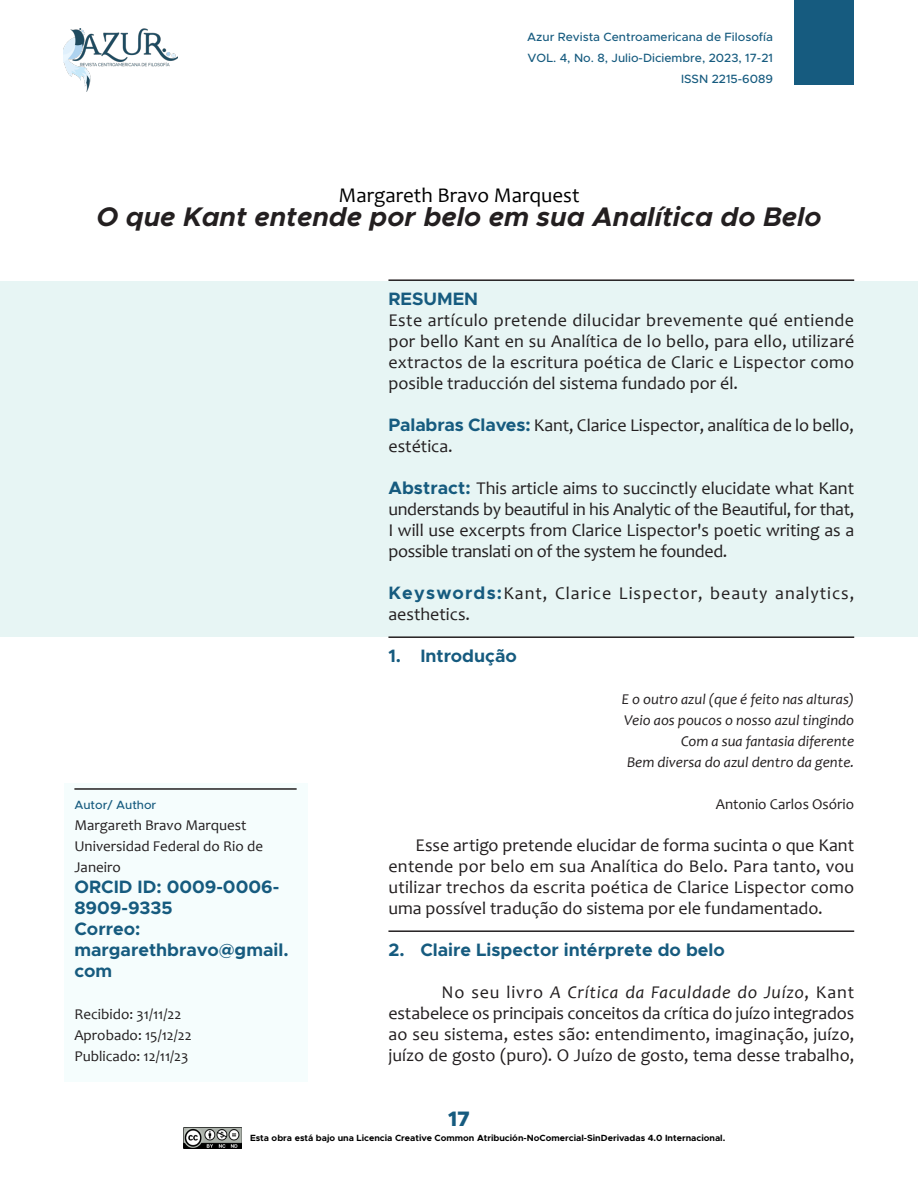
<style>
.page{position:relative;width:918px;height:1188px;background:#fff}
.page>*{position:absolute;margin:0;border:0;box-sizing:border-box;transform-origin:0 0}
.Títulos_de_los_artículos{font:italic 700 27px "Metropolis";color:#231f20}
.Títulos_de_los_artículos-2{font:21px "Candara";color:#000}
.t1{font:800 21px "Metropolis";color:#165b7f}
.Texto_resumen_2{font:18px/21px "Candara";color:#231f20;text-align:justify}
.Cuerpo_de_texto_inicial{font:18px/21px "Candara";color:#231f20;text-align:justify}
.Notas_y_Referencias{font:700 18px/21px "Metropolis";color:#165b7f}
.Texto_resumen_2-2{font:18px/21px "Candara";letter-spacing:.05em;color:#231f20}
.Resumen{font:700 18px "Metropolis";color:#165b7f}
.Fechas{font:italic 15px "Candara";color:#231f20}
.Notas_y_Referencias-2{font:15px/21px "Candara";color:#231f20}
.Fechas-2{font:15px "Candara";color:#231f20}
.Info_Revista{font:500 12px "Metropolis";color:#165b7f}
.Notas_y_Referencias-3{font:500 12px "Metropolis";color:#165b7f}
.t2{font:700 9px "Metropolis";color:#000}
.s1{font-family:"Metropolis";font-weight:700;color:#165b7f}
.s2{font-style:italic}
</style>
<div class="page">
<img style="left:184px;top:1128px;width:57px;height:20px">
<div style="left:794px;top:0;width:60px;height:85px;background:#165b7f"></div>
<img style="left:64px;top:29px;width:113px;height:62px">
<div style="left:0;top:281px;width:918px;height:356px;background:#e7f5f4"></div>
<hr style="left:388px;top:279px;width:466px;height:2px;background:#231f20">
<hr style="left:388px;top:636px;width:466px;height:2px;background:#231f20">
<hr style="left:388px;top:930px;width:466px;height:2px;background:#231f20">
<div style="left:64px;top:783px;width:243px;height:299px;background:#f5fdfd"></div>
<hr style="left:74px;top:788px;width:223px;height:2px;background:#231f20">
<p class="Info_Revista" style="left:527px;top:29px;width:247px">Azur Revista Centroamericana de Filosofía</p>
<p class="Info_Revista" style="left:528px;top:50px;width:247px">VOL. 4, No. 8, Julio-Diciembre, 2023, 17-21</p>
<p class="Info_Revista" style="left:681px;top:71px;width:93px">ISSN 2215-6089</p>
<p class="Títulos_de_los_artículos-2" style="left:338px;top:182px;width:243px">Margareth Bravo Marquest</p>
<p class="Títulos_de_los_artículos" style="left:96px;top:200px;width:727px">O que Kant entende por belo em sua Analítica do Belo</p>
<p class="Notas_y_Referencias-3" style="left:74px;top:798px;width:83px">Autor/ Author</p>
<p class="Notas_y_Referencias-2" style="left:74px;top:815px;width:190px">Margareth Bravo Marquest<br>Universidad Federal do Rio de<br>Janeiro</p>
<p class="Notas_y_Referencias" style="left:74px;top:876px;width:216px">ORCID ID: 0009-0006-<br>8909-9335<br>Correo: margarethbravo@gmail. com</p>
<p class="Notas_y_Referencias-2" style="left:74px;top:1004px;width:119px">Recibido: 31/11/22<br>Aprobado: 15/12/22<br>Publicado: 12/11/23</p>
<p class="Resumen" style="left:388px;top:288px;width:91px">RESUMEN</p>
<p class="Texto_resumen_2" style="left:388px;top:310px;width:467px">Este artículo pretende dilucidar brevemente qué entiende por bello Kant en su Analítica de lo bello, para ello, utilizaré extractos de la escritura poética de Claric e Lispector como posible traducción del sistema fundado por él.</p>
<p class="Texto_resumen_2" style="left:388px;top:415px;width:467px"><span class="s1">Palabras Claves:</span> Kant, Clarice Lispector, analítica de lo bello, estética.</p>
<p class="Texto_resumen_2" style="left:388px;top:478px;width:467px"><span class="s1">Abstract:</span> This article aims to succinctly elucidate what Kant understands by beautiful in his Analytic of the Beautiful, for that, I will use excerpts from Clarice Lispector's poetic writing as a possible translati on of the system he founded.</p>
<p class="Texto_resumen_2-2" style="left:388px;top:583px;width:467px"><span class="s1">Keyswords:</span>Kant, Clarice Lispector, beauty analytics, aesthetics.</p>
<p class="Notas_y_Referencias" style="left:388px;top:645px;width:130px">1. Introdução</p>
<p class="Fechas" style="left:622px;top:690px;width:234px">E o outro azul (que é feito nas alturas)</p>
<p class="Fechas" style="left:624px;top:711px;width:231px">Veio aos poucos o nosso azul tingindo</p>
<p class="Fechas" style="left:681px;top:732px;width:175px">Com a sua fantasia diferente</p>
<p class="Fechas" style="left:627px;top:753px;width:229px">Bem diversa do azul dentro da gente.</p>
<p class="Fechas-2" style="left:716px;top:795px;width:140px">Antonio Carlos Osório</p>
<p class="Cuerpo_de_texto_inicial" style="left:388px;top:835px;width:467px;text-indent:27px">Esse artigo pretende elucidar de forma sucinta o que Kant entende por belo em sua Analítica do Belo. Para tanto, vou utilizar trechos da escrita poética de Clarice Lispector como uma possível tradução do sistema por ele fundamentado.</p>
<p class="Notas_y_Referencias" style="left:388px;top:939px;width:338px">2. Claire Lispector intérprete do belo</p>
<p class="Cuerpo_de_texto_inicial" style="left:388px;top:982px;width:467px;text-indent:53px">No seu livro <span class="s2">A Crítica da Faculdade do Juízo</span>, Kant estabelece os principais conceitos da crítica do juízo integrados ao seu sistema, estes são: entendimento, imaginação, juízo, juízo de gosto (puro). O Juízo de gosto, tema desse trabalho,</p>
<p class="t1" style="left:448px;top:1105px;width:23px">17</p>
<p class="t2" style="left:250px;top:1132px;width:477px">Esta obra está bajo una Licencia Creative Common Atribución-NoComercial-SinDerivadas 4.0 Internacional.</p>
</div>
